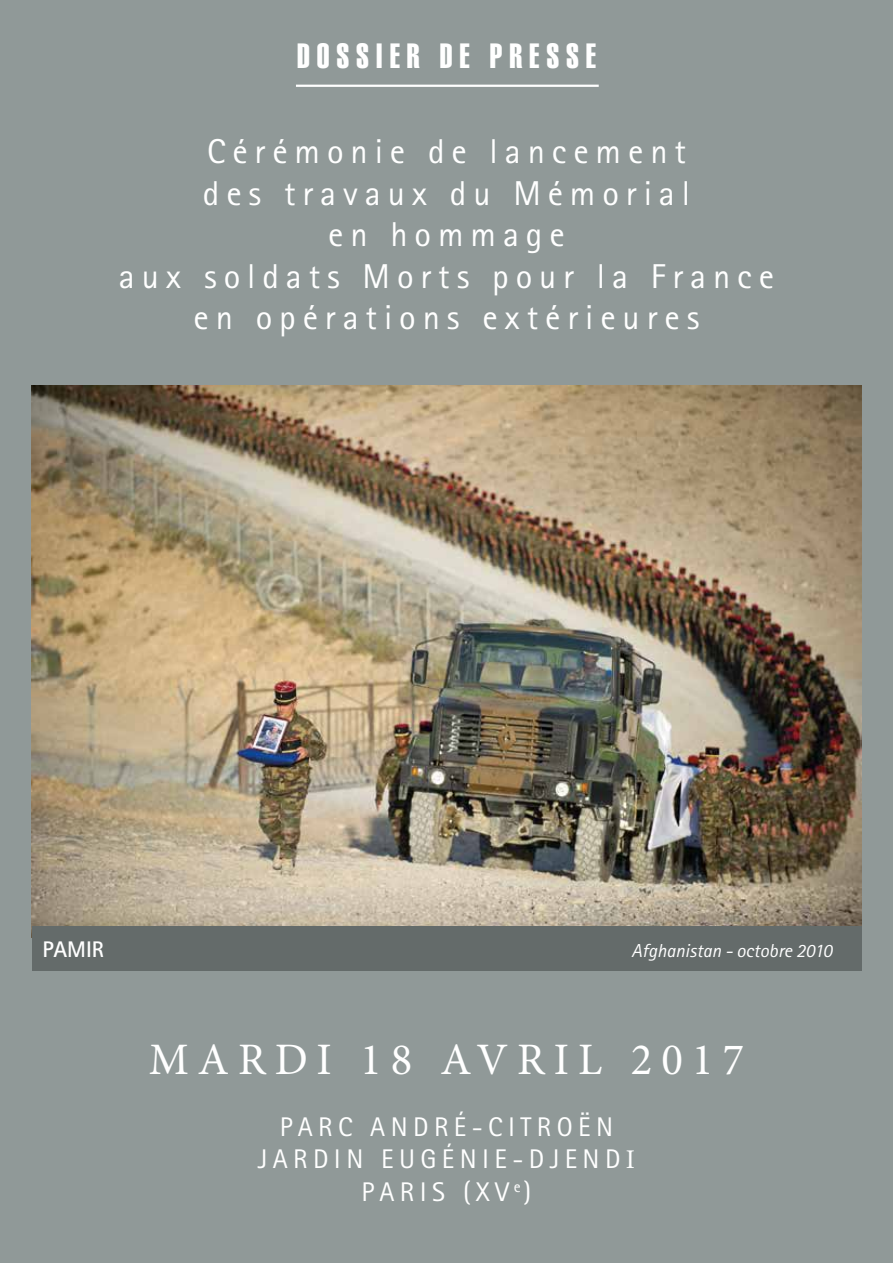
<style>
.page{position:relative;width:893px;height:1263px;background:#909998}
.page>*{position:absolute;margin:0;border:0;box-sizing:border-box;transform-origin:0 0}
.t1{font:45px "Minion Pro";letter-spacing:.2em;color:#fff}
.t2{font:34.5px/41.4px "Rotis Sans Serif";letter-spacing:.2em;color:#fff;text-align:center}
.t3{font:34.5px "Helvetica LT Std Extra Comp";letter-spacing:.2em;color:#fff}
.t4{font:27px/32.4px "Rotis Sans Serif";letter-spacing:.2em;color:#fff;text-align:center}
.t5{font:700 22.65px "Rotis Sans Serif";color:#fff}
.t6{font:italic 18.9px "Rotis Sans Serif";color:#fff}
.s1{font-family:"Minion Pro"}
</style>
<div class="page">
<img style="left:32px;top:385px;width:829px;height:541px">
<div style="left:32px;top:926px;width:829px;height:44px;background:#646b6a"></div>
<hr style="left:296px;top:85px;width:303px;height:2px;background:#fff">
<p class="t3" style="left:297px;top:35px;width:300px">DOSSIER DE PRESSE</p>
<p class="t2" style="left:119px;top:131px;width:657px">Cérémonie de lancement<br>des travaux du Mémorial<br>en hommage<br>aux soldats Morts pour la France en opérations extérieures</p>
<p class="t5" style="left:43px;top:935px;width:63px">PAMIR</p>
<p class="t6" style="left:632px;top:940px;width:202px">Afghanistan - octobre 2010</p>
<h1 class="t1" style="left:149px;top:1029px;width:597px">MARDI 18 AVRIL 2017</h1>
<p class="t4" style="left:258px;top:1110px;width:379px">PARC ANDRÉ-CITROËN<br>JARDIN EUGÉNIE-DJEND<span class="s1">I<br></span>PARIS (XV<sup>e</sup>)</p>
</div>
